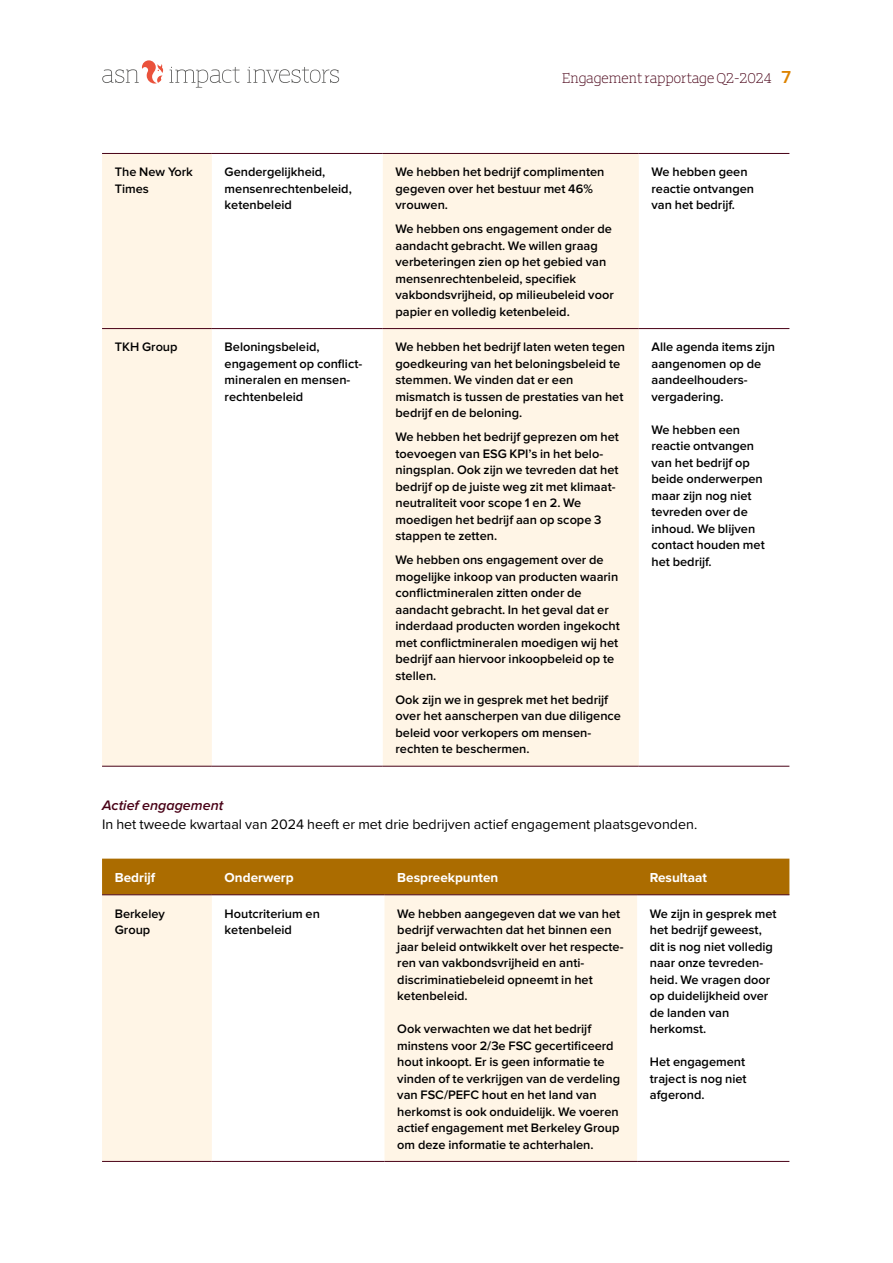
<style>
.page{position:relative;width:893px;height:1263px;background:#fff}
.page>*{position:absolute;margin:0;border:0;box-sizing:border-box;transform-origin:0 0}
.t1{font:15px "ASN Bank Slab";color:#480116}
._01_brood{font:14.25px "Proxima Nova";color:#000}
.cursief_kopje{font:italic 600 14.25px "Proxima Nova";color:#480116}
.tabelkop{font:700 13.5px "Proxima Nova";color:#fff}
._04_tabel{font:600 12.75px/16.5px "Proxima Nova";color:#000}
.s1{font-family:"Proxima Nova";font-weight:600;font-size:18px;color:#dd8300}
</style>
<div class="page">
<svg style="left:247px;top:67px;width:92px;height:16px"></svg>
<svg style="left:102px;top:60px;width:61px;height:24px"></svg>
<svg style="left:169px;top:67px;width:71px;height:21px"></svg>
<svg style="left:102px;top:154px;width:537px;height:612px;fill:#fff5e6"></svg>
<hr style="left:639px;top:328px;width:150px;height:1px;background:#480116">
<hr style="left:102px;top:328px;width:110px;height:1px;background:#480116">
<hr style="left:212px;top:328px;width:171px;height:1px;background:#480116">
<hr style="left:383px;top:328px;width:256px;height:1px;background:#480116">
<hr style="left:102px;top:153px;width:110px;height:1px;background:#480116">
<hr style="left:102px;top:766px;width:110px;height:1px;background:#480116">
<hr style="left:212px;top:153px;width:171px;height:1px;background:#480116">
<hr style="left:212px;top:766px;width:171px;height:1px;background:#480116">
<hr style="left:383px;top:153px;width:256px;height:1px;background:#480116">
<hr style="left:383px;top:766px;width:256px;height:1px;background:#480116">
<hr style="left:639px;top:153px;width:150px;height:1px;background:#480116">
<hr style="left:639px;top:766px;width:150px;height:1px;background:#480116">
<div style="left:102px;top:859px;width:687px;height:35px;background:#ab6c00"></div>
<svg style="left:102px;top:895px;width:535px;height:266px;fill:#fff5e6"></svg>
<hr style="left:102px;top:894px;width:110px;height:1px;background:#480116">
<hr style="left:212px;top:894px;width:172px;height:1px;background:#480116">
<hr style="left:384px;top:894px;width:253px;height:1px;background:#480116">
<hr style="left:637px;top:894px;width:152px;height:1px;background:#480116">
<hr style="left:102px;top:1161px;width:110px;height:1px;background:#480116">
<hr style="left:212px;top:1161px;width:172px;height:1px;background:#480116">
<hr style="left:384px;top:1161px;width:253px;height:1px;background:#480116">
<hr style="left:637px;top:1161px;width:152px;height:1px;background:#480116">
<p class="t1" style="left:562px;top:67px;width:231px">Engagement rapportage Q2-2024 <span class="s1">7</span></p>
<p class="_04_tabel" style="left:115px;top:164px;width:80px">The New York<br>Times</p>
<p class="_04_tabel" style="left:225px;top:164px;width:129px">Gendergelijkheid, mensenrechtenbeleid, ketenbeleid</p>
<p class="_04_tabel" style="left:396px;top:164px;width:210px">We hebben het bedrijf complimenten gegeven over het bestuur met 46% vrouwen.</p>
<p class="_04_tabel" style="left:396px;top:221px;width:220px">We hebben ons engagement onder de aandacht gebracht. We willen graag verbeteringen zien op het gebied van mensenrechtenbeleid, specifiek vakbondsvrijheid, op milieubeleid voor papier en volledig ketenbeleid.</p>
<p class="_04_tabel" style="left:115px;top:339px;width:64px">TKH Group</p>
<p class="_04_tabel" style="left:225px;top:339px;width:139px">Beloningsbeleid, engagement op conflict&shy;mineralen en mensen&shy;rechtenbeleid</p>
<p class="_04_tabel" style="left:396px;top:339px;width:231px">We hebben het bedrijf laten weten tegen goedkeuring van het beloningsbeleid te stemmen. We vinden dat er een mismatch is tussen de prestaties van het bedrijf en de beloning.</p>
<p class="_04_tabel" style="left:396px;top:429px;width:225px">We hebben het bedrijf geprezen om het toevoegen van ESG KPI’s in het belo&shy;ningsplan. Ook zijn we tevreden dat het bedrijf op de juiste weg zit met klimaat&shy;neutraliteit voor scope 1 en 2. We moedigen het bedrijf aan op scope 3 stappen te zetten.</p>
<p class="_04_tabel" style="left:396px;top:552px;width:226px">We hebben ons engagement over de mogelijke inkoop van producten waarin conflictmineralen zitten onder de aandacht gebracht. In het geval dat er inderdaad producten worden ingekocht met conflictmineralen moedigen wij het bedrijf aan hiervoor inkoopbeleid op te stellen.</p>
<p class="_04_tabel" style="left:396px;top:692px;width:227px">Ook zijn we in gesprek met het bedrijf over het aanscherpen van due diligence beleid voor verkopers om mensen&shy;rechten te beschermen.</p>
<p class="_04_tabel" style="left:652px;top:164px;width:104px">We hebben geen reactie ontvangen van het bedrijf.</p>
<p class="_04_tabel" style="left:652px;top:339px;width:125px">Alle agenda items zijn aangenomen op de aandeelhouders&shy;vergadering.</p>
<p class="_04_tabel" style="left:652px;top:422px;width:115px">We hebben een reactie ontvangen van het bedrijf op beide onderwerpen maar zijn nog niet tevreden over de inhoud. We blijven contact houden met het bedrijf.</p>
<h2 class="cursief_kopje" style="left:102px;top:795px;width:123px">Actief engagement</h2>
<p class="_01_brood" style="left:102px;top:814px;width:597px">In het tweede kwartaal van 2024 heeft er met drie bedrijven actief engagement plaatsgevonden.</p>
<p class="tabelkop" style="left:115px;top:867px;width:42px">Bedrijf</p>
<p class="tabelkop" style="left:225px;top:867px;width:70px">Onderwerp</p>
<p class="tabelkop" style="left:397px;top:867px;width:103px">Bespreekpunten</p>
<p class="tabelkop" style="left:650px;top:867px;width:59px">Resultaat</p>
<p class="_04_tabel" style="left:115px;top:906px;width:52px">Berkeley<br>Group</p>
<p class="_04_tabel" style="left:225px;top:906px;width:97px">Houtcriterium en ketenbeleid</p>
<p class="_04_tabel" style="left:397px;top:906px;width:228px">We hebben aangegeven dat we van het bedrijf verwachten dat het binnen een jaar beleid ontwikkelt over het respecte&shy;ren van vakbondsvrijheid en anti&shy;discriminatiebeleid opneemt in het ketenbeleid.</p>
<p class="_04_tabel" style="left:397px;top:1021px;width:224px">Ook verwachten we dat het bedrijf minstens voor 2/3e FSC gecertificeerd hout inkoopt. Er is geen informatie te vinden of te verkrijgen van de verdeling van FSC/PEFC hout en het land van herkomst is ook onduidelijk. We voeren actief engagement met Berkeley Group om deze informatie te achterhalen.</p>
<p class="_04_tabel" style="left:650px;top:906px;width:128px">We zijn in gesprek met het bedrijf geweest, dit is nog niet volledig naar onze tevreden&shy;heid. We vragen door op duidelijkheid over de landen van herkomst.</p>
<p class="_04_tabel" style="left:650px;top:1054px;width:98px;text-align:justify">Het engagement traject is nog niet afgerond.</p>
</div>
